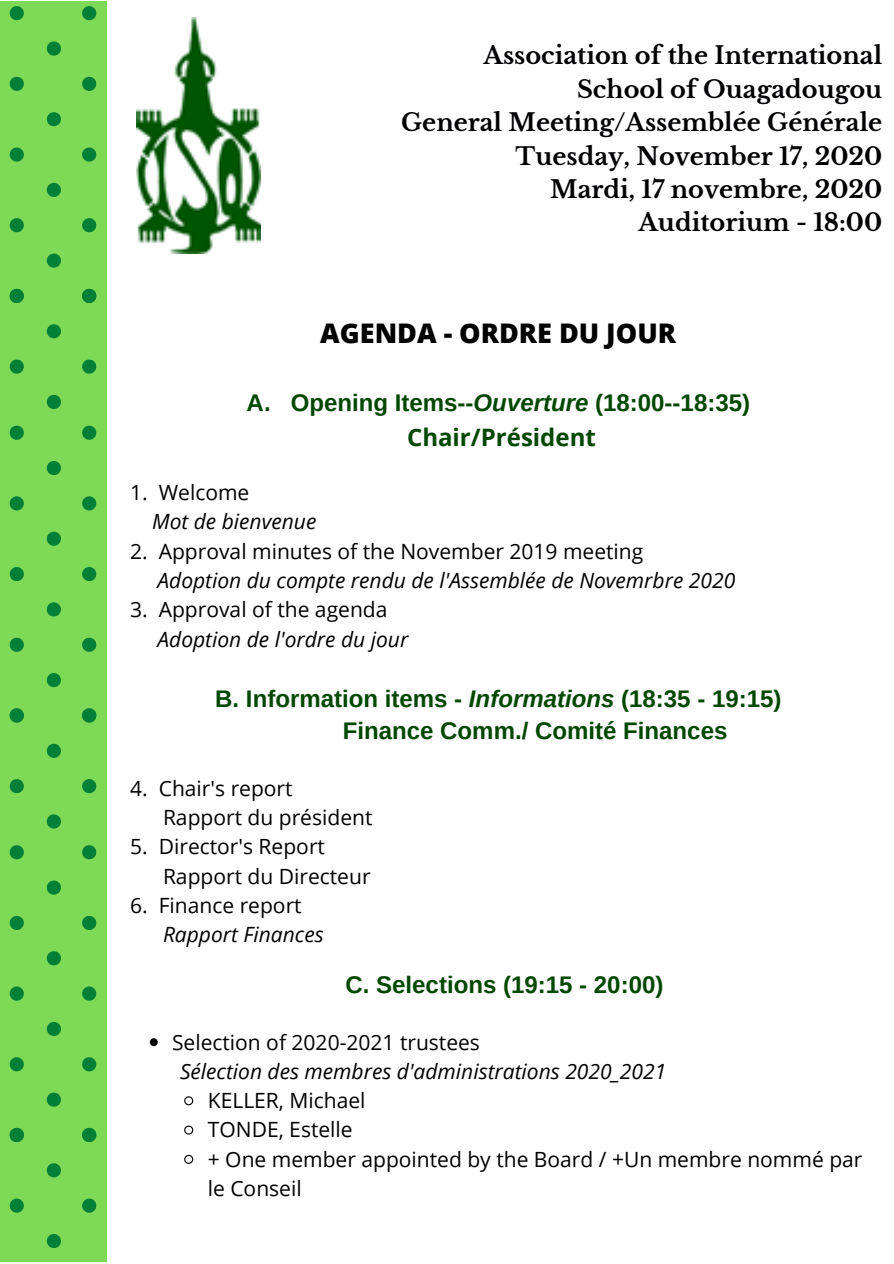
<style>
.page{position:relative;width:894px;height:1264px;background:#fff}
.page>*{position:absolute;margin:0;border:0;box-sizing:border-box;transform-origin:0 0}
.t1{font:800 27px "Open Sans";color:#000}
.t2{font:700 24px/33.5px "Libre Baskerville";color:#010103;text-align:right}
.t3{font:700 24px/32.7px "Arimo";color:#004700}
.t4{font:700 24px "Open Sans";color:#004700}
.t5{font:21px/29.2px "Open Sans";color:#000}
.t6{font:italic 21px "Open Sans";color:#000}
.s1{font-style:italic}
</style>
<div class="page">
<div style="left:0;top:1px;width:106px;height:421px;background:#7ed957"></div>
<div style="left:0;top:840px;width:106px;height:421px;background:#7ed957"></div>
<div style="left:0;top:421px;width:106px;height:421px;background:#7ed957"></div>
<svg style="left:82px;top:6px;width:14px;height:14px"></svg>
<svg style="left:10px;top:6px;width:14px;height:14px"></svg>
<svg style="left:47px;top:41px;width:14px;height:15px"></svg>
<svg style="left:82px;top:77px;width:14px;height:14px"></svg>
<svg style="left:10px;top:77px;width:14px;height:14px"></svg>
<svg style="left:47px;top:112px;width:14px;height:14px"></svg>
<svg style="left:82px;top:147px;width:14px;height:15px"></svg>
<svg style="left:10px;top:147px;width:14px;height:15px"></svg>
<svg style="left:47px;top:183px;width:14px;height:14px"></svg>
<svg style="left:82px;top:218px;width:14px;height:14px"></svg>
<svg style="left:10px;top:218px;width:14px;height:14px"></svg>
<svg style="left:47px;top:253px;width:14px;height:15px"></svg>
<svg style="left:82px;top:289px;width:14px;height:14px"></svg>
<svg style="left:10px;top:289px;width:14px;height:14px"></svg>
<svg style="left:47px;top:324px;width:14px;height:14px"></svg>
<svg style="left:82px;top:359px;width:14px;height:14px"></svg>
<svg style="left:10px;top:359px;width:14px;height:14px"></svg>
<svg style="left:47px;top:395px;width:14px;height:14px"></svg>
<svg style="left:82px;top:845px;width:14px;height:14px"></svg>
<svg style="left:10px;top:845px;width:14px;height:14px"></svg>
<svg style="left:47px;top:880px;width:14px;height:14px"></svg>
<svg style="left:82px;top:915px;width:14px;height:15px"></svg>
<svg style="left:10px;top:915px;width:14px;height:15px"></svg>
<svg style="left:47px;top:951px;width:14px;height:14px"></svg>
<svg style="left:82px;top:986px;width:14px;height:14px"></svg>
<svg style="left:10px;top:986px;width:14px;height:14px"></svg>
<svg style="left:47px;top:1021px;width:14px;height:15px"></svg>
<svg style="left:82px;top:1057px;width:14px;height:14px"></svg>
<svg style="left:10px;top:1057px;width:14px;height:14px"></svg>
<svg style="left:47px;top:1092px;width:14px;height:14px"></svg>
<svg style="left:82px;top:1127px;width:14px;height:14px"></svg>
<svg style="left:10px;top:1127px;width:14px;height:14px"></svg>
<svg style="left:47px;top:1163px;width:14px;height:14px"></svg>
<svg style="left:82px;top:1198px;width:14px;height:14px"></svg>
<svg style="left:10px;top:1198px;width:14px;height:14px"></svg>
<svg style="left:47px;top:1234px;width:14px;height:13px"></svg>
<svg style="left:82px;top:425px;width:14px;height:15px"></svg>
<svg style="left:10px;top:425px;width:14px;height:15px"></svg>
<svg style="left:47px;top:461px;width:14px;height:14px"></svg>
<svg style="left:82px;top:496px;width:14px;height:14px"></svg>
<svg style="left:10px;top:496px;width:14px;height:14px"></svg>
<svg style="left:47px;top:531px;width:14px;height:15px"></svg>
<svg style="left:82px;top:567px;width:14px;height:14px"></svg>
<svg style="left:10px;top:567px;width:14px;height:14px"></svg>
<svg style="left:47px;top:602px;width:14px;height:14px"></svg>
<svg style="left:82px;top:637px;width:14px;height:15px"></svg>
<svg style="left:10px;top:637px;width:14px;height:15px"></svg>
<svg style="left:47px;top:673px;width:14px;height:14px"></svg>
<svg style="left:82px;top:708px;width:14px;height:14px"></svg>
<svg style="left:10px;top:708px;width:14px;height:14px"></svg>
<svg style="left:47px;top:743px;width:14px;height:14px"></svg>
<svg style="left:82px;top:779px;width:14px;height:14px"></svg>
<svg style="left:10px;top:779px;width:14px;height:14px"></svg>
<svg style="left:47px;top:814px;width:14px;height:14px"></svg>
<svg style="left:150px;top:1038px;width:8px;height:8px"></svg>
<svg style="left:184px;top:1096px;width:10px;height:10px"></svg>
<svg style="left:184px;top:1125px;width:10px;height:10px"></svg>
<svg style="left:184px;top:1154px;width:10px;height:10px"></svg>
<img style="left:136px;top:17px;width:124px;height:237px">
<p class="t2" style="left:401px;top:39px;width:482px">Association of the International<br>School of Ouagadougou<br>General Meeting/Assemblée Générale<br>Tuesday, November 17, 2020<br>Mardi, 17 novembre, 2020<br>Auditorium - 18:00</p>
<p class="t1" style="left:320px;top:314px;width:357px">AGENDA - ORDRE DU JOUR</p>
<p class="t3" style="left:246px;top:386px;width:505px">A. Opening Items--<span class="s1">Ouverture</span> (18:00--18:35)</p>
<p class="t4" style="left:407px;top:420px;width:190px">Chair/Président</p>
<p class="t5" style="left:130px;top:477px;width:121px">1. Welcome</p>
<p class="t6" style="left:152px;top:507px;width:166px">Mot de bienvenue</p>
<p class="t5" style="left:130px;top:536px;width:514px">2. Approval minutes of the November 2019 meeting</p>
<p class="t6" style="left:157px;top:565px;width:579px">Adoption du compte rendu de l'Assemblée de Novemrbre 2020</p>
<p class="t5" style="left:130px;top:594px;width:259px">3. Approval of the agenda</p>
<p class="t6" style="left:157px;top:624px;width:252px">Adoption de l'ordre du jour</p>
<p class="t3" style="left:343px;top:682px;width:440px;text-indent:-127px">B. Information items - <span class="s1">Informations</span> (18:35 - 19:15)<br>Finance Comm./ Comité Finances</p>
<p class="t5" style="left:163px;top:773px;width:211px;text-indent:-33px">4. Chair's report<br>Rapport du président</p>
<p class="t5" style="left:163px;top:831px;width:209px;text-indent:-33px">5. Director's Report<br>Rapport du Directeur</p>
<p class="t5" style="left:130px;top:890px;width:173px">6. Finance report</p>
<p class="t6" style="left:163px;top:919px;width:162px">Rapport Finances</p>
<p class="t3" style="left:345px;top:968px;width:319px">C. Selections (19:15 - 20:00)</p>
<p class="t5" style="left:172px;top:1026px;width:309px">Selection of 2020-2021 trustees</p>
<p class="t6" style="left:180px;top:1056px;width:487px">Sélection des membres d'administrations 2020_2021</p>
<p class="t5" style="left:208px;top:1085px;width:656px">KELLER, Michael<br>TONDE, Estelle<br>+ One member appointed by the Board / +Un membre nommé par le Conseil</p>
</div>
